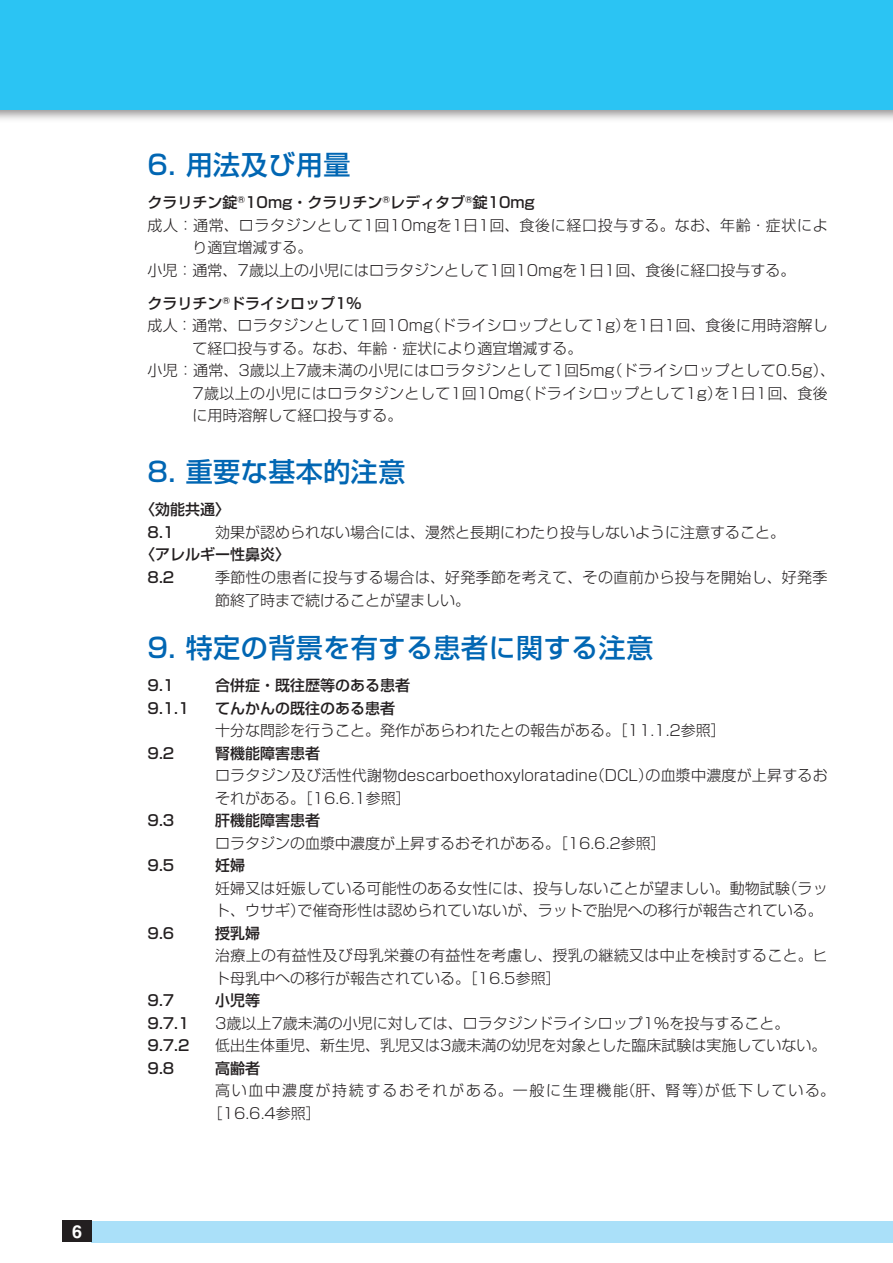
<style>
.page{position:relative;width:893px;height:1263px;background:#fff}
.page>*{position:absolute;margin:0;border:0;box-sizing:border-box;transform-origin:0 0}
.t1{font:500 27px "Shin Go Pro";letter-spacing:.02em;color:#0166b3}
.t2{font:700 18px "Helvetica";color:#fff}
.t3{font:300 15px/22.5px "Shin Go Pro";color:#231f20}
.t4{font:300 15px/22.5px "Shin Go Pro";letter-spacing:.025em;color:#231f20}
.t5{font:500 15px/22.5px "Shin Go Pro";color:#231f20}
.t6{font:300 15px/22.5px "Shin Go Pro";letter-spacing:.115em;color:#231f20}
.t7{font:300 15px "Shin Go Pro";letter-spacing:.02em;color:#231f20}
.t8{font:300 15px "Shin Go Pro";letter-spacing:.04em;color:#231f20}
.t9{font:300 15px "Shin Go Pro";letter-spacing:.03em;color:#231f20}
</style>
<div class="page">
<img style="left:0;top:109px;width:893px;height:11px">
<div style="left:0;top:0;width:893px;height:109px;background:#2bc4f3"></div>
<div style="left:92px;top:1221px;width:801px;height:21px;background:#aae0f9"></div>
<div style="left:62px;top:1221px;width:30px;height:21px;background:#231f20"></div>
<p class="t2" style="left:72px;top:1221px;width:12px">6</p>
<h1 class="t1" style="left:148px;top:143px;width:204px">6. 用法及び用量</h1>
<p class="t5" style="left:148px;top:190px;width:389px">クラリチン錠<sup>®</sup>10mg・クラリチン<sup>®</sup>レディタブ<sup>®</sup>錠10mg</p>
<p class="t8" style="left:148px;top:213px;width:682px">成人：通常、ロラタジンとして1回10mgを1日1回、食後に経口投与する。なお、年齢・症状によ</p>
<p class="t3" style="left:193px;top:235px;width:121px">り適宜増減する。</p>
<p class="t3" style="left:148px;top:257px;width:649px">小児：通常、7歳以上の小児にはロラタジンとして1回10mgを1日1回、食後に経口投与する。</p>
<p class="t5" style="left:148px;top:290px;width:215px">クラリチン<sup>®</sup>ドライシロップ1%</p>
<p class="t7" style="left:148px;top:313px;width:682px">成人：通常、ロラタジンとして1回10mg（ドライシロップとして1g）を1日1回、食後に用時溶解し</p>
<p class="t3" style="left:193px;top:335px;width:391px">て経口投与する。なお、年齢・症状により適宜増減する。</p>
<p class="t4" style="left:148px;top:358px;width:689px">小児：通常、3歳以上7歳未満の小児にはロラタジンとして1回5mg（ドライシロップとして0.5g）、</p>
<p class="t9" style="left:193px;top:381px;width:637px">7歳以上の小児にはロラタジンとして1回10mg（ドライシロップとして1g）を1日1回、食後</p>
<p class="t3" style="left:193px;top:403px;width:211px">に用時溶解して経口投与する。</p>
<h1 class="t1" style="left:148px;top:450px;width:259px">8. 重要な基本的注意</h1>
<p class="t5" style="left:148px;top:497px;width:84px;text-indent:-8px">〈効能共通〉<br>8.1</p>
<p class="t3" style="left:215px;top:519px;width:571px">効果が認められない場合には、漫然と長期にわたり投与しないように注意すること。</p>
<p class="t5" style="left:148px;top:542px;width:144px;text-indent:-8px">〈アレルギー性鼻炎〉<br>8.2</p>
<p class="t4" style="left:215px;top:564px;width:614px">季節性の患者に投与する場合は、好発季節を考えて、その直前から投与を開始し、好発季節終了時まで続けることが望ましい。</p>
<h1 class="t1" style="left:148px;top:626px;width:507px">9. 特定の背景を有する患者に関する注意</h1>
<p class="t5" style="left:148px;top:672px;width:28px">9.1</p>
<p class="t5" style="left:215px;top:672px;width:196px">合併症・既往歴等のある患者</p>
<p class="t5" style="left:148px;top:695px;width:43px">9.1.1</p>
<p class="t5" style="left:215px;top:695px;width:181px">てんかんの既往のある患者</p>
<p class="t3" style="left:215px;top:717px;width:512px">十分な問診を行うこと。発作があらわれたとの報告がある。［11.1.2参照］</p>
<p class="t5" style="left:148px;top:740px;width:28px">9.2</p>
<p class="t5" style="left:215px;top:740px;width:106px">腎機能障害患者</p>
<p class="t3" style="left:215px;top:762px;width:614px">ロラタジン及び活性代謝物descarboethoxyloratadine（DCL）の血漿中濃度が上昇するおそれがある。［16.6.1参照］</p>
<p class="t5" style="left:148px;top:807px;width:28px">9.3</p>
<p class="t5" style="left:215px;top:807px;width:106px">肝機能障害患者</p>
<p class="t3" style="left:215px;top:830px;width:452px">ロラタジンの血漿中濃度が上昇するおそれがある。［16.6.2参照］</p>
<p class="t5" style="left:148px;top:852px;width:28px">9.5</p>
<p class="t5" style="left:215px;top:852px;width:31px">妊婦</p>
<p class="t3" style="left:215px;top:875px;width:614px">妊婦又は妊娠している可能性のある女性には、投与しないことが望ましい。動物試験（ラット、ウサギ）で催奇形性は認められていないが、ラットで胎児への移行が報告されている｡</p>
<p class="t5" style="left:148px;top:920px;width:28px">9.6</p>
<p class="t5" style="left:215px;top:920px;width:46px">授乳婦</p>
<p class="t4" style="left:215px;top:942px;width:614px">治療上の有益性及び母乳栄養の有益性を考慮し、授乳の継続又は中止を検討すること。ヒト母乳中への移行が報告されている。［16.5参照］</p>
<p class="t5" style="left:148px;top:987px;width:28px">9.7</p>
<p class="t5" style="left:215px;top:987px;width:46px">小児等</p>
<p class="t5" style="left:148px;top:1010px;width:43px">9.7.1</p>
<p class="t3" style="left:215px;top:1010px;width:576px">3歳以上7歳未満の小児に対しては、ロラタジンドライシロップ1%を投与すること。</p>
<p class="t5" style="left:148px;top:1032px;width:43px">9.7.2</p>
<p class="t3" style="left:215px;top:1032px;width:613px">低出生体重児、新生児、乳児又は3歳未満の幼児を対象とした臨床試験は実施していない。</p>
<p class="t5" style="left:148px;top:1055px;width:28px">9.8</p>
<p class="t5" style="left:215px;top:1055px;width:46px">高齢者</p>
<p class="t6" style="left:208px;top:1077px;width:629px;text-indent:8px">高い血中濃度が持続するおそれがある。一般に生理機能（肝、腎等）が低下している。［16.6.4参照］</p>
</div>
